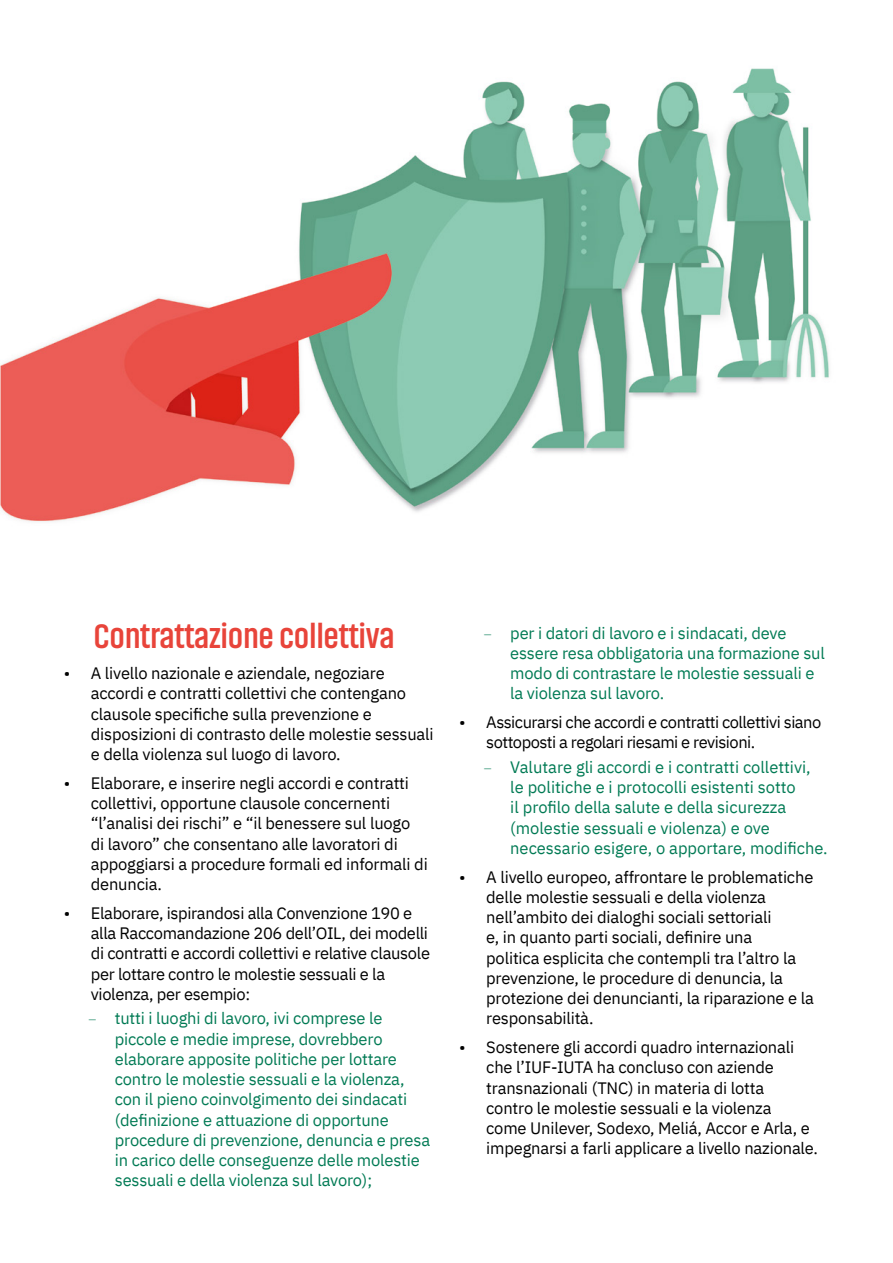
<style>
.page{position:relative;width:893px;height:1263px;background:#fff}
.page>*{position:absolute;margin:0;border:0;box-sizing:border-box;transform-origin:0 0}
.TITOLO_ELENCO{font:700 34.5px "Akhand";letter-spacing:-.01em;color:#e8443a}
.t1{font:16.5px/20.2px "IBM Plex Sans";letter-spacing:-.01em;color:#000}
.SOTTOBULLETPOINT_VER{font:16.5px/20.2px "IBM Plex Sans";letter-spacing:-.01em;color:#007a54}
.t2{font:16.5px/20.2px "IBM Plex Sans";letter-spacing:-.03em;color:#000}
.s1{font-family:"Titillium Web";font-weight:100}
</style>
<div class="page">
<img style="left:0;top:68px;width:830px;height:454px">
<p class="TITOLO_ELENCO" style="left:94px;top:618px;width:303px">Contrattazione collettiva</p>
<p class="t1" style="left:91px;top:662px;width:344px;text-indent:-27px">• A livello nazionale e aziendale, negoziare accordi e contratti collettivi che contengano clausole specifiche sulla prevenzione e disposizioni di contrasto delle molestie sessuali e della violenza sul luogo di lavoro.</p>
<p class="t1" style="left:91px;top:771px;width:339px;text-indent:-27px">• Elaborare, e inserire negli accordi e contratti collettivi, opportune clausole concernenti “l’analisi dei rischi” e “il benessere sul luogo di lavoro” che consentano alle lavoratori di appoggiarsi a procedure formali ed informali di denuncia.</p>
<p class="t1" style="left:91px;top:901px;width:341px;text-indent:-27px">• Elaborare, ispirandosi alla Convenzione 190 e alla Raccomandazione 206 dell’OIL, dei modelli di contratti e accordi collettivi e relative clausole per lottare contro le molestie sessuali e la violenza, per esempio:</p>
<p class="SOTTOBULLETPOINT_VER" style="left:115px;top:1007px;width:317px;text-indent:-27px"><span class="s1">−</span> tutti i luoghi di lavoro, ivi comprese le piccole e medie imprese, dovrebbero elaborare apposite politiche per lottare contro le molestie sessuali e la violenza, con il pieno coinvolgimento dei sindacati (definizione e attuazione di opportune procedure di prevenzione, denuncia e presa in carico delle conseguenze delle molestie sessuali e della violenza sul lavoro);</p>
<p class="SOTTOBULLETPOINT_VER" style="left:510px;top:621px;width:316px;text-indent:-27px"><span class="s1">−</span> per i datori di lavoro e i sindacati, deve essere resa obbligatoria una formazione sul modo di contrastare le molestie sessuali e la violenza sul lavoro.</p>
<p class="t2" style="left:486px;top:711px;width:337px;text-indent:-27px">• Assicurarsi che accordi e contratti collettivi siano sottoposti a regolari riesami e revisioni.</p>
<p class="SOTTOBULLETPOINT_VER" style="left:510px;top:755px;width:319px;text-indent:-27px"><span class="s1">−</span> Valutare gli accordi e i contratti collettivi, le politiche e i protocolli esistenti sotto<br>il profilo della salute e della sicurezza (molestie sessuali e violenza) e ove necessario esigere, o apportare, modifiche.</p>
<p class="t1" style="left:486px;top:865px;width:329px;text-indent:-27px">• A livello europeo, affrontare le problematiche delle molestie sessuali e della violenza nell’ambito dei dialoghi sociali settoriali<br>e, in quanto parti sociali, definire una<br>politica esplicita che contempli tra l’altro la prevenzione, le procedure di denuncia, la protezione dei denuncianti, la riparazione e la responsabilità.</p>
<p class="t1" style="left:486px;top:1036px;width:333px;text-indent:-27px">• Sostenere gli accordi quadro internazionali che l’IUF-IUTA ha concluso con aziende transnazionali (TNC) in materia di lotta<br>contro le molestie sessuali e la violenza<br>come Unilever, Sodexo, Meliá, Accor e Arla, e impegnarsi a farli applicare a livello nazionale.</p>
</div>
